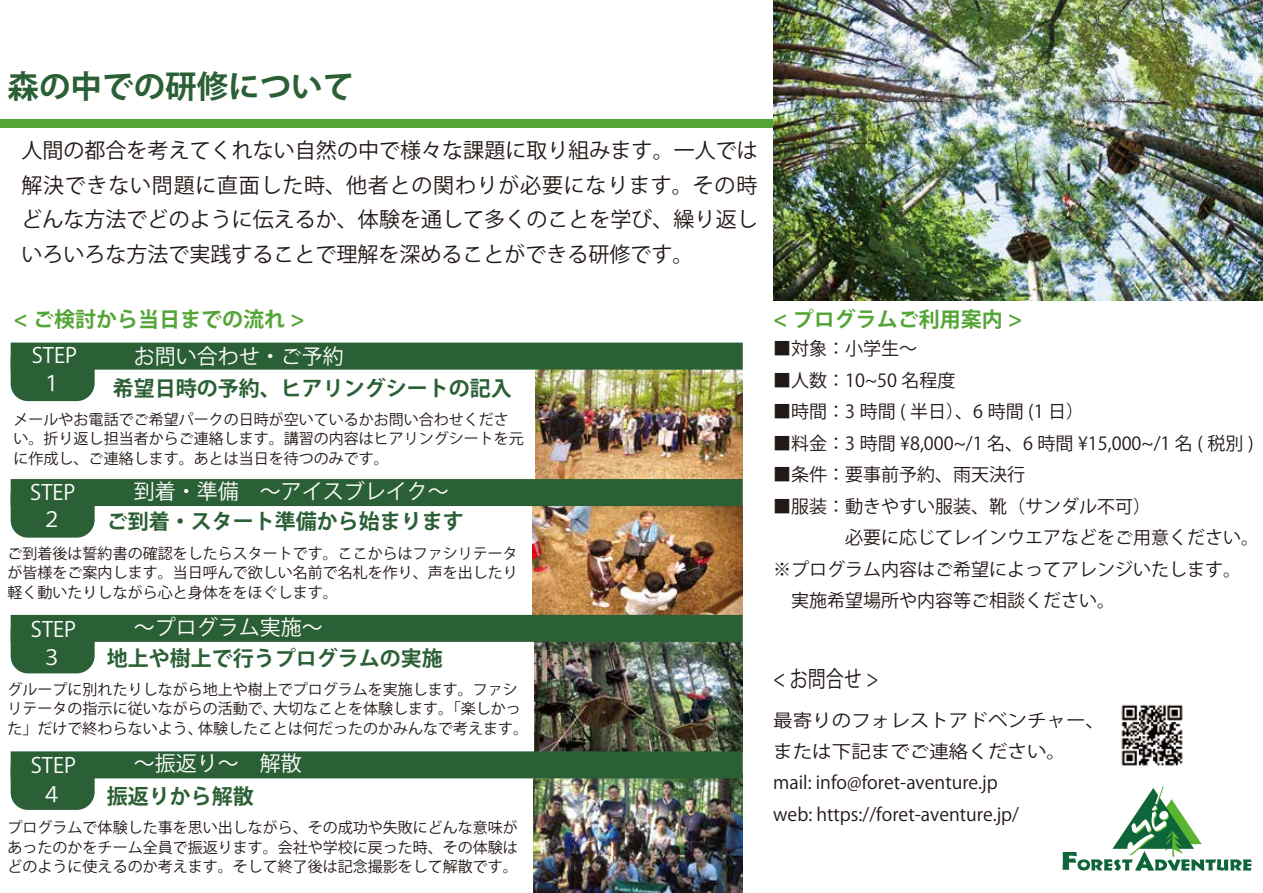
<style>
.page{position:relative;width:1263px;height:893px;background:#fff}
.page>*{position:absolute;margin:0;border:0;box-sizing:border-box;transform-origin:0 0}
.t1{font:700 31.5px "Koz Go Pro";color:#2b5f35}
.t2{font:22.5px "Koz Go Pr 6 N";color:#221815;scale:.8 1}
.t3{font:21px/34.5px "Koz Go Pr 6 N";color:#221815;text-align:justify}
.t4{font:21px/28.8px "Koz Go Pr 6 N";color:#fff;text-align:center}
.t5{font:700 21px "Koz Go Pro";color:#2b5f35}
.t6{font:700 21px "Koz Go Pro";color:#54a537}
.t7{font:18px/31.5px "Koz Go Pr 6 N";color:#221815}
.t8{font:18px/31.5px "Koz Go Pr 6 N";color:#221815;scale:1.08 1}
.t9{font:15px/19.5px "Koz Go Pr 6 N";color:#221815}
</style>
<div class="page">
<img style="left:536px;top:370px;width:207px;height:109px">
<img style="left:533px;top:778px;width:210px;height:115px">
<img style="left:535px;top:642px;width:208px;height:109px">
<img style="left:533px;top:506px;width:210px;height:109px">
<div style="left:0;top:119px;width:773px;height:9px;background:#54a537"></div>
<div style="left:11px;top:343px;width:732px;height:27px;background:#2b5f35"></div>
<div style="left:11px;top:479px;width:732px;height:27px;background:#2b5f35"></div>
<div style="left:11px;top:615px;width:732px;height:27px;background:#2b5f35"></div>
<div style="left:11px;top:369px;width:84px;height:32px;background:#2b5f35"></div>
<svg style="left:11px;top:506px;width:84px;height:32px;background:#386941"></svg>
<div style="left:11px;top:642px;width:84px;height:31px;background:#2b5f35"></div>
<div style="left:11px;top:751px;width:732px;height:27px;background:#2b5f35"></div>
<svg style="left:11px;top:778px;width:84px;height:32px;background:#366740"></svg>
<svg style="left:1062px;top:786px;width:190px;height:85px"></svg>
<img style="left:773px;top:0;width:490px;height:301px">
<img style="left:1121px;top:704px;width:62px;height:62px">
<h1 class="t1" style="left:8px;top:67px;width:348px">森の中での研修について</h1>
<h3 class="t3" style="left:21px;top:134px;width:738px">人間の都合を考えてくれない自然の中で様々な課題に取り組みます。一人では解決できない問題に直面した時、他者との関わりが必要になります。その時どんな方法でどのように伝えるか、体験を通して多くのことを学び、繰り返しいろいろな方法で実践することで理解を深めることができる研修です。</h3>
<h3 class="t6" style="left:14px;top:306px;width:293px">&lt; ご検討から当日までの流れ &gt;</h3>
<h3 class="t6" style="left:773px;top:306px;width:251px">&lt; プログラムご利用案内 &gt;</h3>
<h3 class="t4" style="left:32px;top:341px;width:47px">STEP</h3>
<h3 class="t4" style="left:41px;top:369px;width:23px">１</h3>
<h3 class="t4" style="left:134px;top:342px;width:211px">お問い合わせ・ご予約</h3>
<h3 class="t5" style="left:113px;top:374px;width:400px">希望日時の予約、ヒアリングシートの記入</h3>
<p class="t9" style="left:14px;top:410px;width:512px">メールやお電話でご希望パークの日時が空いているかお問い合わせください。折り返し担当者からご連絡します。講習の内容はヒアリングシートを元に作成し、ご連絡します。あとは当日を待つのみです。</p>
<h3 class="t4" style="left:30px;top:478px;width:47px">STEP</h3>
<h3 class="t4" style="left:134px;top:477px;width:316px">到着・準備　～アイスブレイク～</h3>
<h3 class="t4" style="left:41px;top:506px;width:23px">２</h3>
<h3 class="t5" style="left:107px;top:508px;width:359px">ご到着・スタート準備から始まります</h3>
<p class="t9" style="left:8px;top:544px;width:512px;text-align:justify">ご到着後は誓約書の確認をしたらスタートです。ここからはファシリテータが皆様をご案内します。当日呼んで欲しい名前で名札を作り、声を出したり軽く動いたりしながら心と身体ををほぐします。</p>
<h3 class="t4" style="left:31px;top:615px;width:47px">STEP</h3>
<h3 class="t4" style="left:134px;top:613px;width:190px">～プログラム実施～</h3>
<h3 class="t5" style="left:107px;top:644px;width:338px">地上や樹上で行うプログラムの実施</h3>
<p class="t9" style="left:8px;top:680px;width:522px">グループに別れたりしながら地上や樹上でプログラムを実施します。ファシリテータの指示に従いながらの活動で、大切なことを体験します。「楽しかった」だけで終わらないよう、体験したことは何だったのかみんなで考えます。</p>
<h3 class="t4" style="left:41px;top:644px;width:23px">３</h3>
<h3 class="t4" style="left:31px;top:751px;width:47px">STEP<br>４</h3>
<h3 class="t4" style="left:134px;top:750px;width:169px">～振返り～　解散</h3>
<h3 class="t5" style="left:107px;top:783px;width:149px">振返りから解散</h3>
<p class="t9" style="left:8px;top:818px;width:512px;text-align:justify">プログラムで体験した事を思い出しながら、その成功や失敗にどんな意味があったのかをチーム全員で振返ります。会社や学校に戻った時、その体験はどのように使えるのか考えます。そして終了後は記念撮影をして解散です。</p>
<p class="t7" style="left:773px;top:333px;width:145px">■対象：小学生～</p>
<p class="t7" style="left:773px;top:365px;width:184px">■人数：10~50 名程度</p>
<p class="t7" style="left:773px;top:396px;width:312px">■時間：3 時間 ( 半日）、6 時間 (1 日）</p>
<p class="t7" style="left:773px;top:428px;width:482px">■料金：3 時間 ¥8,000~/1 名、6 時間 ¥15,000~/1 名 ( 税別 )</p>
<p class="t7" style="left:773px;top:459px;width:253px">■条件：要事前予約、雨天決行</p>
<p class="t7" style="left:773px;top:491px;width:487px">■服装：動きやすい服装、靴（サンダル不可）<br>　　　　必要に応じてレインウエアなどをご用意ください。※プログラム内容はご希望によってアレンジいたします。　実施希望場所や内容等ご相談ください。</p>
<h2 class="t2" style="left:773px;top:666px;width:133px">&lt; お問合せ &gt;</h2>
<p class="t8" style="left:773px;top:705px;width:309px">最寄りのフォレストアドベンチャー、または下記までご連絡ください。</p>
<p class="t7" style="left:773px;top:767px;width:247px">mail: info@foret-aventure.jp web: https://foret-aventure.jp/</p>
</div>
